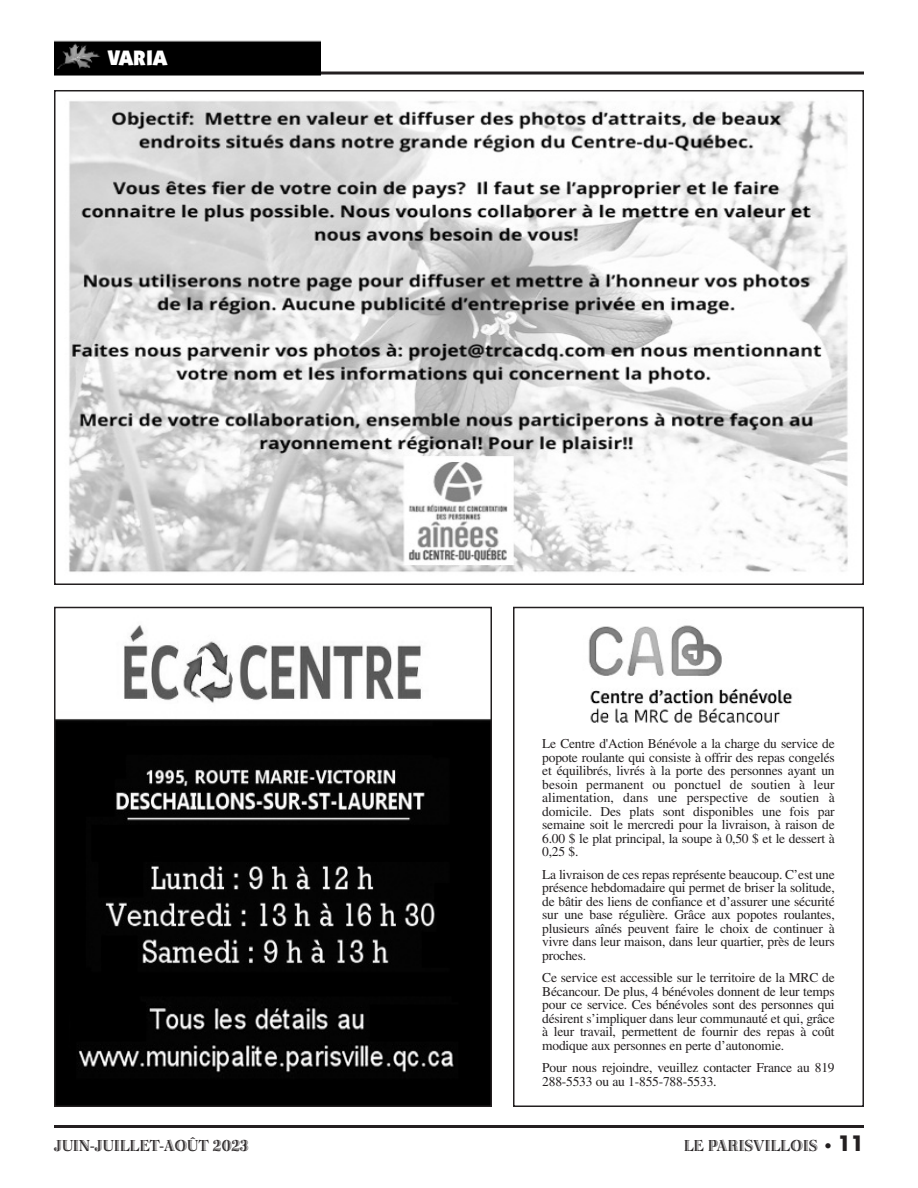
<style>
.page{position:relative;width:918px;height:1188px;background:#fff}
.page>*{position:absolute;margin:0;border:0;box-sizing:border-box;transform-origin:0 0}
.t1{font:900 21px "Itc Kabel";letter-spacing:.005em;color:#fff}
.t2{font:16.5px "Bertie Plain";color:#231f20}
.t3{font:13.5px/13.5px "Times";letter-spacing:-.015em;color:#231f20;text-align:justify}
.s1{font-size:13.8px}
.s2{font-family:"Frutiger";font-weight:900;font-style:italic;font-size:15px}
.s3{font-family:"Avant Garde";font-weight:700;font-size:21px}
</style>
<div class="page">
<hr style="left:54px;top:1125px;width:810px;height:3px;background:#231f20">
<img style="left:69px;top:101px;width:779px;height:471px">
<img style="left:57px;top:625px;width:432px;height:479px">
<div style="left:54px;top:607px;width:438px;height:500px;border:2px solid #231f20"></div>
<div style="left:513px;top:607px;width:351px;height:500px;border:2px solid #231f20"></div>
<hr style="left:54px;top:72px;width:810px;height:3px;background:#231f20">
<img style="left:54px;top:40px;width:267px;height:36px">
<img style="left:588px;top:625px;width:205px;height:98px">
<h1 class="t1" style="left:108px;top:50px;width:61px">VARIA</h1>
<p class="t3" style="left:542px;top:738px;width:294px">Le Centre d'Action Bénévole a la charge du service de popote roulante qui consiste à offrir des repas congelés et équilibrés, livrés à la porte des personnes ayant un besoin permanent ou ponctuel de soutien à leur alimentation, dans une perspective de soutien à domicile. Des plats sont disponibles une fois par semaine soit le mercredi pour la livraison, à raison de 6.00 $ le plat principal, la soupe à 0,50 $ et le dessert à 0,25 $.</p>
<p class="t3" style="left:542px;top:869px;width:294px">La livraison de ces repas représente beaucoup. C’est une présence hebdomadaire qui permet de briser la solitude, de bâtir des liens de confiance et d’assurer une sécurité sur une base régulière. Grâce aux popotes roulantes, plusieurs aînés peuvent faire le choix de continuer à vivre dans leur maison, dans leur quartier, près de leurs proches.</p>
<p class="t3" style="left:542px;top:972px;width:294px">Ce service est accessible sur le territoire de la MRC de Bécancour. De plus, 4 bénévoles donnent de leur temps pour ce service. Ces bénévoles sont des personnes qui désirent s’impliquer dans leur communauté et qui, grâce à leur travail, permettent de fournir des repas à coût modique aux personnes en perte d’autonomie.</p>
<p class="t3" style="left:542px;top:1062px;width:294px">Pour nous rejoindre, veuillez contacter France au 819<br>288-5533 ou au 1-855-788-5533<span class="s1">.</span></p>
<p class="t2" style="left:54px;top:1140px;width:196px">JUIN-JUILLET-AOÛT 2023</p>
<p class="t2" style="left:684px;top:1140px;width:181px">LE PARISVILLOIS <span class="s2">•</span> <span class="s3">11</span></p>
</div>
